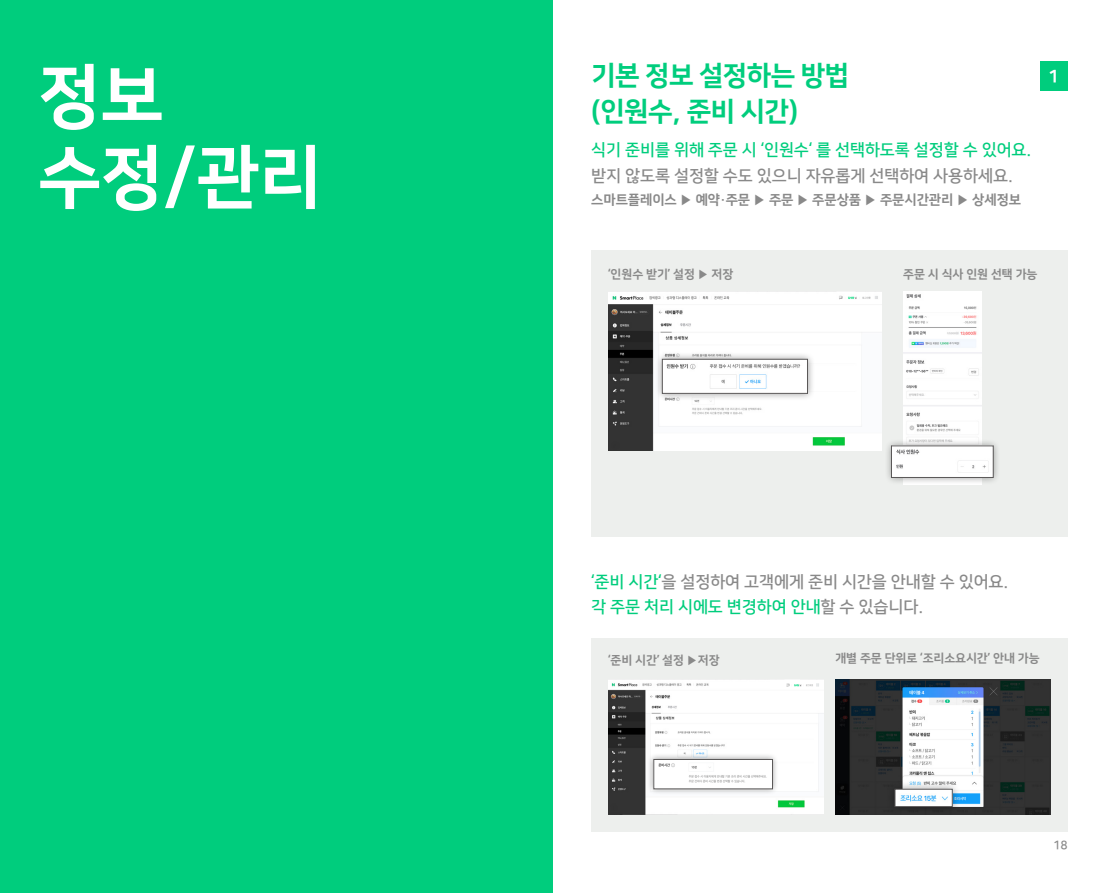
<style>
.page{position:relative;width:1106px;height:893px;background:#fff}
.page>*{position:absolute;margin:0;border:0;box-sizing:border-box;transform-origin:0 0}
.t1{font:69px/81px "Nanum Square EB";color:#fff}
.t2{font:27px/36px "Nanum Square EB";letter-spacing:-.025em;color:#00cd7d}
.t3{font:17.4px "Nanum Square EB";color:#fff}
.t4{font:16.5px/25.5px "Nanum Square OTFB";letter-spacing:-.005em;color:#898989}
.t5{font:16.5px "Nanum Square OTFB";letter-spacing:-.005em;color:#00cd7d}
.t6{font:13.5px "Nanum Square EB";letter-spacing:-.005em;color:#898989}
.t7{font:12px "Nanum Square EB";letter-spacing:-.005em;color:#898989}
.t8{font:12px "Nanum Square OTFB";color:#898989}
.s1{color:#00cd7d}
</style>
<div class="page">
<div style="left:0;top:0;width:553px;height:893px;background:#00cd7d"></div>
<div style="left:591px;top:251px;width:476px;height:286px;background:#edefed"></div>
<img style="left:608px;top:292px;width:273px;height:159px">
<div style="left:591px;top:638px;width:476px;height:193px;background:#edefed"></div>
<img style="left:903px;top:291px;width:78px;height:147px">
<img style="left:835px;top:680px;width:215px;height:134px">
<img style="left:608px;top:680px;width:215px;height:134px">
<img style="left:770px;top:680px;width:53px;height:9px">
<div style="left:655px;top:352px;width:160px;height:49px;background:#000;opacity:.4"></div>
<img style="left:664px;top:361px;width:141px;height:31px">
<div style="left:662px;top:359px;width:145px;height:35px;border:1px solid #595757"></div>
<div style="left:883px;top:438px;width:117px;height:47px;background:#000;opacity:.4"></div>
<img style="left:893px;top:448px;width:98px;height:28px">
<div style="left:891px;top:446px;width:102px;height:32px;border:1px solid #595757"></div>
<div style="left:886px;top:780px;width:74px;height:35px;background:#000;opacity:.4"></div>
<img style="left:896px;top:791px;width:54px;height:14px">
<div style="left:894px;top:789px;width:58px;height:18px;border:1px solid #595757"></div>
<div style="left:1039px;top:62px;width:28px;height:29px;background:#00cd7d"></div>
<div style="left:647px;top:753px;width:132px;height:43px;background:#000;opacity:.4"></div>
<img style="left:655px;top:761px;width:115px;height:26px">
<div style="left:653px;top:759px;width:119px;height:30px;border:1px solid #595757"></div>
<h1 class="t1" style="left:38px;top:57px;width:285px">정보 수정/관리</h1>
<h2 class="t2" style="left:591px;top:58px;width:259px">기본 정보 설정하는 방법 (인원수, 준비 시간)</h2>
<p class="t5" style="left:591px;top:141px;width:441px">식기 준비를 위해 주문 시 ‘인원수‘ 를 선택하도록 설정할 수 있어요.</p>
<p class="t4" style="left:591px;top:163px;width:423px">받지 않도록 설정할 수도 있으니 자유롭게 선택하여 사용하세요.</p>
<p class="t6" style="left:591px;top:192px;width:431px">스마트플레이스 ▶ 예약·주문 ▶ 주문 ▶ 주문상품 ▶ 주문시간관리 ▶ 상세정보</p>
<p class="t3" style="left:1047px;top:67px;width:12px">1</p>
<p class="t7" style="left:608px;top:267px;width:127px">‘인원수 받기’ 설정 ▶ 저장</p>
<p class="t7" style="left:903px;top:267px;width:136px">주문 시 식사 인원 선택 가능</p>
<p class="t4" style="left:591px;top:569px;width:418px"><span class="s1">‘준비 시간‘</span>을 설정하여 고객에게 준비 시간을 안내할 수 있어요. <span class="s1">각 주문 처리 시에도 변경하여 안내</span>할 수 있습니다.</p>
<p class="t7" style="left:608px;top:653px;width:113px">‘준비 시간’ 설정 ▶저장</p>
<p class="t7" style="left:835px;top:652px;width:206px">개별 주문 단위로 ‘조리소요시간’ 안내 가능</p>
<p class="t8" style="left:1053px;top:839px;width:16px">18</p>
</div>
